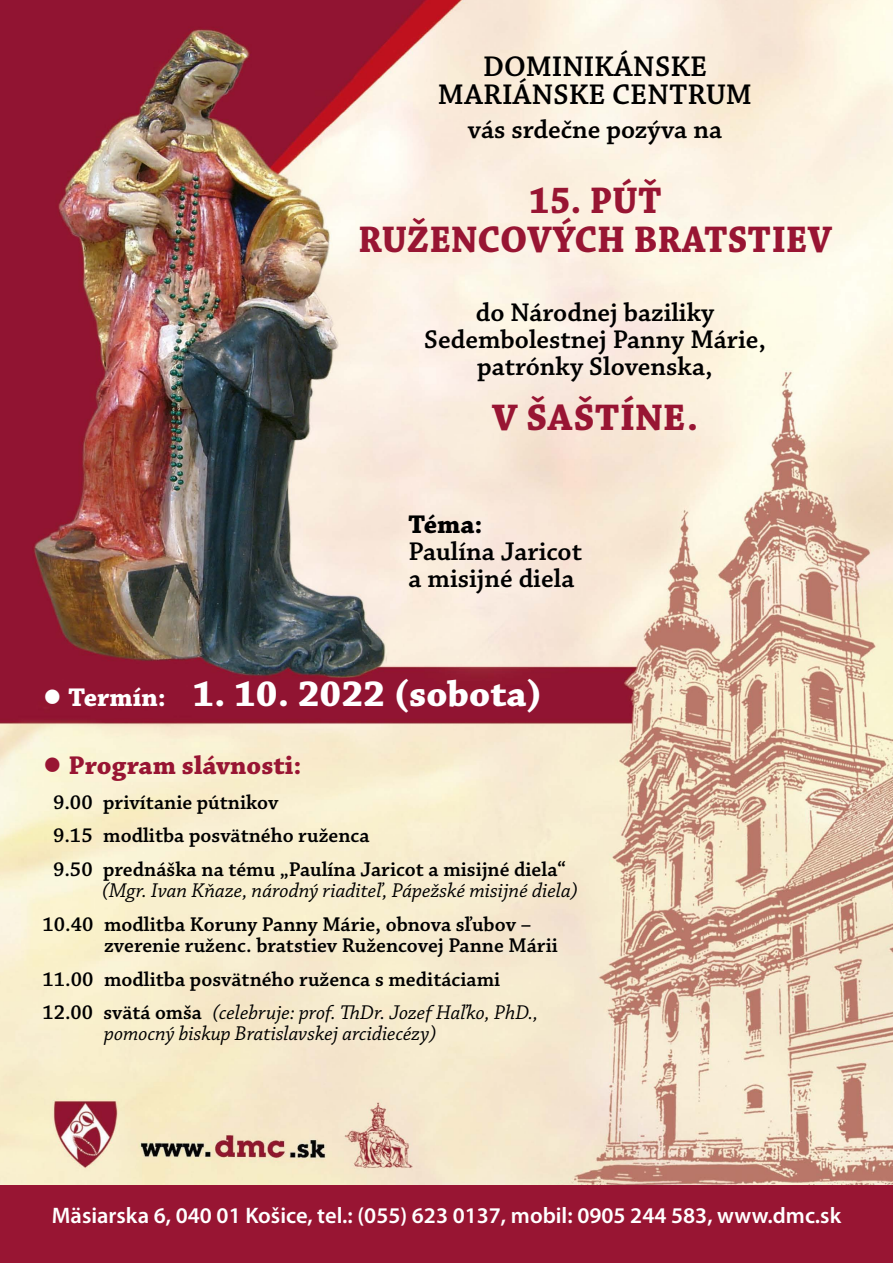
<style>
.page{position:relative;width:893px;height:1263px;background:#fff}
.page>*{position:absolute;margin:0;border:0;box-sizing:border-box;transform-origin:0 0}
.t1{font:700 39px/39px "Chaparral Pro";color:#981533;text-align:center;scale:.95 1}
.t2{font:700 39px "Chaparral Pro";color:#981533}
.t3{font:700 37.65px "Chaparral Pro";color:#fff}
.t4{font:600 30px/28.5px "Chaparral Pro";letter-spacing:.005em;color:#000;text-align:center}
.t5{font:600 27px/27px "Chaparral Pro";color:#000;text-align:center}
.t6{font:700 27px "Chaparral Pro";color:#981533}
.t7{font:700 27px "Chaparral Pro";color:#000}
.t8{font:600 22.5px "Myriad Pro";color:#fff}
.t9{font:600 21px/33.8px "Chaparral Pro";color:#000}
.t10{font:italic 21px "Chaparral Pro";color:#000}
.s1{font-family:"Calibri";font-weight:400;font-size:33px}
.s2{font-size:27px}
.s3{font-weight:400;font-style:italic}
</style>
<div class="page">
<img style="left:0;top:0;width:893px;height:1186px">
<div style="left:0;top:1186px;width:893px;height:77px;background:#981533"></div>
<h3 class="t4" style="left:438px;top:53px;width:316px">DOMINIKÁNSKE<br>MARIÁNSKE CENTRUM</h3>
<p class="t5" style="left:468px;top:117px;width:256px">vás srdečne pozýva na</p>
<h1 class="t1" style="left:358px;top:182px;width:500px">15. PÚŤ<br>RUŽENCOVÝCH BRATSTIEV</h1>
<p class="t5" style="left:424px;top:300px;width:343px">do Národnej baziliky<br>Sedembolestnej Panny Márie, patrónky Slovenska,</p>
<h1 class="t2" style="left:492px;top:395px;width:208px">V ŠAŠTÍNE.</h1>
<p class="t7" style="left:409px;top:509px;width:76px">Téma:</p>
<p class="t5" style="left:409px;top:539px;width:175px;text-align:left">Paulína Jaricot a misijné diela</p>
<h2 class="t3" style="left:43px;top:672px;width:501px"><span class="s1">●</span> <span class="s2">Termín:</span> 1. 10. 2022 (sobota)</h2>
<p class="t6" style="left:43px;top:749px;width:260px"><span class="s1">●</span> Program slávnosti:</p>
<p class="t9" style="left:53px;top:786px;width:514px">9.00 privítanie pútnikov<br>9.15 modlitba posvätného ruženca<br>9.50 prednáška na tému „Paulína Jaricot a misijné diela“</p>
<p class="t10" style="left:102px;top:879px;width:477px">(Mgr. Ivan Kňaze, národný riaditeľ, Pápežské misijné diela)</p>
<p class="t9" style="left:104px;top:914px;width:455px;line-height:21px;text-indent:-62px">10.40 modlitba Koruny Panny Márie, obnova sľubov – zverenie ruženc. bratstiev Ružencovej Panne Márii</p>
<p class="t9" style="left:42px;top:963px;width:497px">11.00 modlitba posvätného ruženca s meditáciami<br>12.00 svätá omša <span class="s3">(celebruje: prof. ThDr. Jozef Haľko, PhD.,</span></p>
<p class="t10" style="left:104px;top:1022px;width:334px">pomocný biskup Bratislavskej arcidiecézy)</p>
<p class="t8" style="left:52px;top:1201px;width:791px">Mäsiarska 6, 040 01 Košice, tel.: (055) 623 0137, mobil: 0905 244 583, www.dmc.sk</p>
</div>
